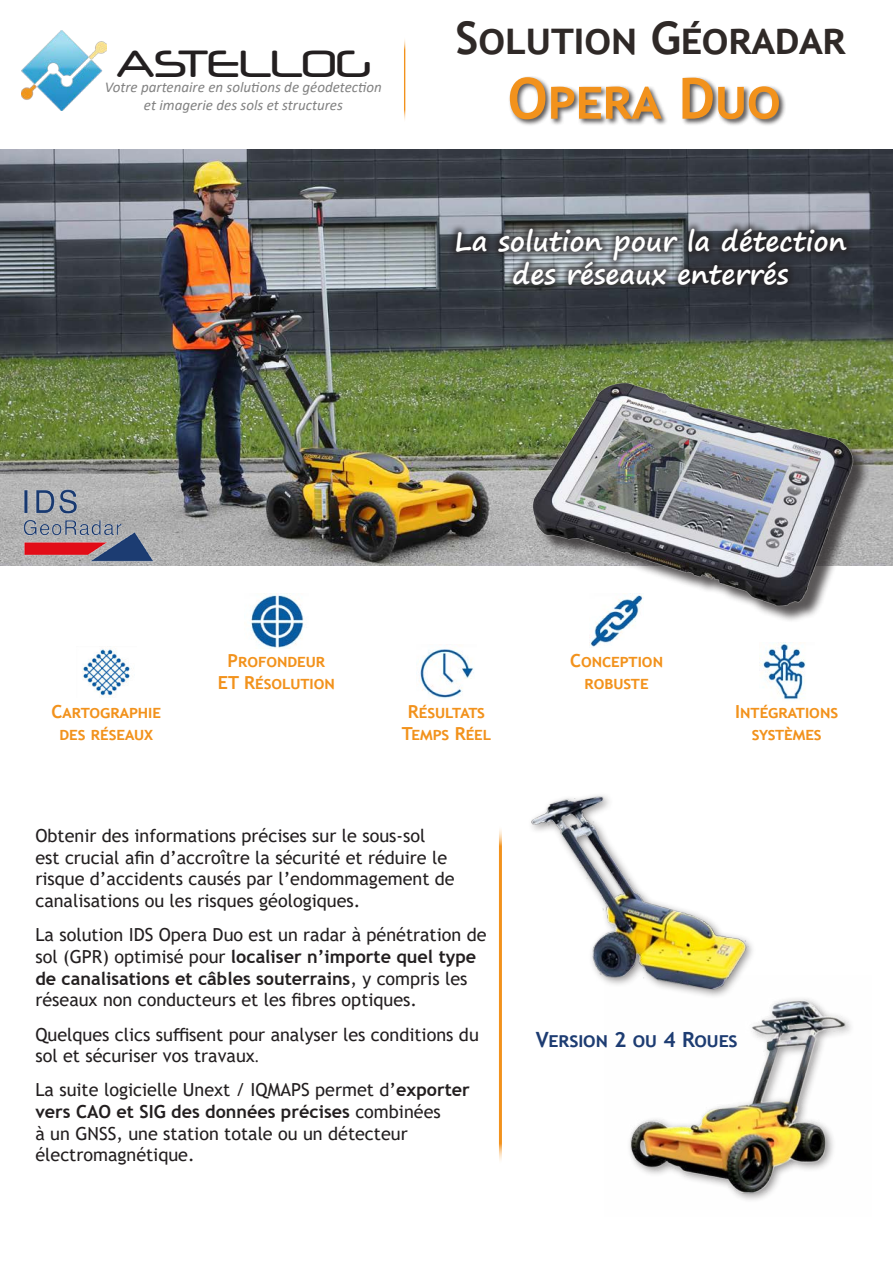
<style>
.page{position:relative;width:893px;height:1263px;background:#fff}
.page>*{position:absolute;margin:0;border:0;box-sizing:border-box;transform-origin:0 0}
.t1{font:700 57px "Trebuchet MS";color:#f2921c}
.t2{font:700 45px "Trebuchet MS";color:#2f2927}
.t3{font:36px "Neuropol";letter-spacing:-.02em;color:#231f20}
.t4{font:700 27px/32.4px "Segoe Print";color:#fff;text-align:center}
.t5{font:700 21px "Trebuchet MS";letter-spacing:-.01em;color:#1d3c72}
.t6{font:18px/21.6px "Trebuchet MS";color:#231f20}
.t7{font:700 18px/21.6px "Trebuchet MS";color:#f2921c;text-align:center}
.t8{font:italic 15px "Calibri";color:#828282}
.s1{font-weight:700}
.s2{font-family:"Minion Pro"}
</style>
<div class="page">
<img style="left:21px;top:31px;width:85px;height:79px">
<img style="left:0;top:150px;width:893px;height:416px">
<div style="left:508px;top:76px;width:278px;height:50px;background:#231f20;opacity:.75"></div>
<hr style="left:404px;top:37px;width:1px;height:85px;background:#f2921c">
<div style="left:447px;top:220px;width:408px;height:74px;background:#231f20;opacity:.67"></div>
<img style="left:516px;top:355px;width:356px;height:266px">
<img style="left:531px;top:795px;width:222px;height:185px">
<img style="left:604px;top:975px;width:247px;height:225px">
<img style="left:590px;top:594px;width:53px;height:53px">
<img style="left:419px;top:647px;width:55px;height:52px">
<img style="left:759px;top:642px;width:47px;height:58px">
<img style="left:250px;top:593px;width:54px;height:55px">
<img style="left:82px;top:646px;width:48px;height:52px">
<hr style="left:499px;top:825px;width:3px;height:340px;background:#f2921c">
<img style="left:22px;top:489px;width:134px;height:73px">
<h3 class="t3" style="left:117px;top:47px;width:256px">ASTELLOG</h3>
<p class="t8" style="left:144px;top:95px;width:201px">et imagerie des sols et structures</p>
<p class="t8" style="left:105px;top:77px;width:279px">Votre partenaire en solutions de géodetection</p>
<h2 class="t2" style="left:455px;top:10px;width:388px">Solution Géoradar</h2>
<h1 class="t1" style="left:508px;top:63px;width:275px">Opera Duo</h1>
<h3 class="t4" style="left:454px;top:229px;width:394px">La solution pour la détection des réseaux enterrés</h3>
<p class="t7" style="left:218px;top:650px;width:119px">Profondeur<br>ET Résolution</p>
<p class="t7" style="left:570px;top:650px;width:94px">Conception robuste</p>
<p class="t7" style="left:52px;top:701px;width:111px">Cartographie des réseaux</p>
<p class="t7" style="left:402px;top:701px;width:91px">Résultats<br>Temps Réel</p>
<p class="t6" style="left:35px;top:826px;width:421px">Obtenir des informations précises sur le sous-sol<br>est crucial afin d’accroître la sécurité et réduire le risque d’accidents causés par l’endommagement de canalisations ou les risques géologiques.</p>
<p class="t6" style="left:35px;top:925px;width:453px">La solution IDS Opera Duo est un radar à pénétration de sol (GPR) optimisé pour <span class="s1">localiser n’importe quel type de canalisations et câbles souterrains</span>, y compris les réseaux non conducteurs et les fibres optiques.</p>
<p class="t6" style="left:35px;top:1023px;width:445px">Quelques clics suffisent pour analyser les conditions du sol et sécuriser vos travaux<span class="s2">.</span></p>
<p class="t6" style="left:35px;top:1079px;width:436px">La suite logicielle Unext / IQMAPS permet d’<span class="s1">exporter vers CAO et SIG des données précises</span> combinées<br>à un GNSS, une station totale ou un détecteur électromagnétique.</p>
<p class="t7" style="left:735px;top:701px;width:104px">Intégrations systèmes</p>
<p class="t5" style="left:536px;top:1027px;width:203px">Version 2 ou 4 Roues</p>
</div>
